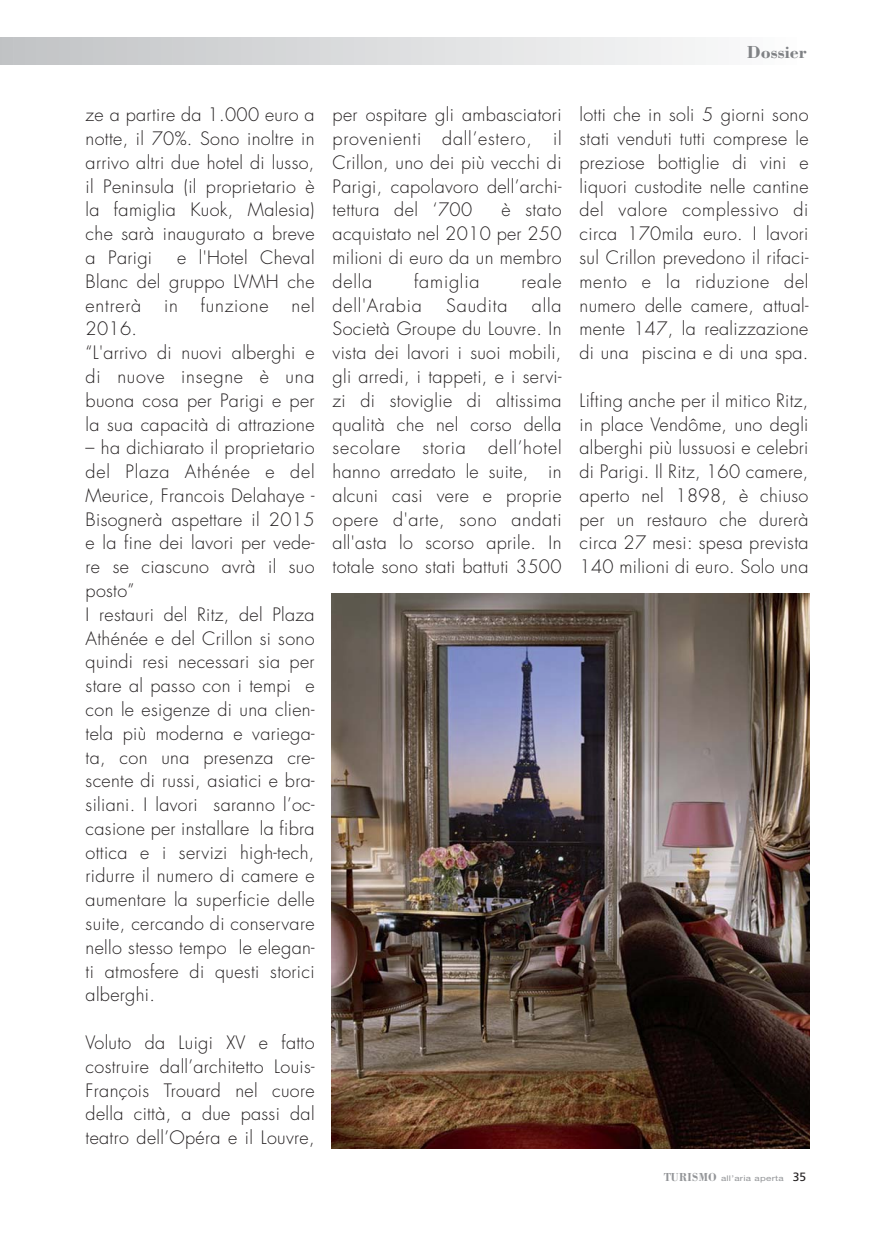
<style>
.page{position:relative;width:893px;height:1234px;background:#fff}
.page>*{position:absolute;margin:0;border:0;box-sizing:border-box;transform-origin:0 0}
.t1{font:300 18px/23.7px "Futura";letter-spacing:.02em;color:#231f20;text-align:justify}
.t2{font:300 18px "Futura";letter-spacing:.045em;color:#231f20}
.t3{font:700 18px "Bodoni";color:#808285}
.t4{font:7.8px "Helvetica Neue";letter-spacing:.03em;color:#939598;scale:1.25 1}
.s1{font-family:"Bodoni";font-weight:700;font-size:12px}
.s2{font-family:"Frutiger";font-size:12px;color:#231f20}
</style>
<div class="page">
<svg style="left:0;top:38px;width:1px;height:26px"></svg>
<hr style="left:7px;top:38px;width:2px;height:26px;background:#c1c3c5">
<hr style="left:18px;top:38px;width:2px;height:26px;background:#c2c4c6">
<svg style="left:30px;top:38px;width:1px;height:26px"></svg>
<hr style="left:41px;top:38px;width:2px;height:26px;background:#c4c6c8">
<hr style="left:52px;top:38px;width:2px;height:26px;background:#c5c6c8">
<svg style="left:64px;top:38px;width:1px;height:26px"></svg>
<hr style="left:75px;top:38px;width:2px;height:26px;background:#c6c8ca">
<hr style="left:86px;top:38px;width:2px;height:26px;background:#c7c9cb">
<hr style="left:98px;top:38px;width:2px;height:26px;background:#c8cacc">
<hr style="left:109px;top:38px;width:2px;height:26px;background:#c9cbcc">
<svg style="left:121px;top:38px;width:1px;height:26px"></svg>
<hr style="left:132px;top:38px;width:2px;height:26px;background:#cbccce">
<hr style="left:143px;top:38px;width:2px;height:26px;background:#cbcdcf">
<svg style="left:155px;top:38px;width:1px;height:26px"></svg>
<hr style="left:166px;top:38px;width:2px;height:26px;background:#cdcfd0">
<hr style="left:177px;top:38px;width:2px;height:26px;background:#cecfd1">
<svg style="left:189px;top:38px;width:1px;height:26px"></svg>
<hr style="left:200px;top:38px;width:2px;height:26px;background:#cfd1d3">
<hr style="left:211px;top:38px;width:2px;height:26px;background:#d0d2d3">
<svg style="left:223px;top:38px;width:1px;height:26px"></svg>
<hr style="left:234px;top:38px;width:2px;height:26px;background:#d2d3d5">
<hr style="left:245px;top:38px;width:2px;height:26px;background:#d3d4d6">
<hr style="left:257px;top:38px;width:2px;height:26px;background:#d4d5d7">
<hr style="left:268px;top:38px;width:2px;height:26px;background:#d4d6d7">
<svg style="left:280px;top:38px;width:1px;height:26px"></svg>
<hr style="left:291px;top:38px;width:2px;height:26px;background:#d6d7d9">
<hr style="left:302px;top:38px;width:2px;height:26px;background:#d7d8da">
<svg style="left:314px;top:38px;width:1px;height:26px"></svg>
<hr style="left:325px;top:38px;width:2px;height:26px;background:#d9dadb">
<hr style="left:336px;top:38px;width:2px;height:26px;background:#d9dbdc">
<svg style="left:348px;top:38px;width:1px;height:26px"></svg>
<hr style="left:359px;top:38px;width:2px;height:26px;background:#dbdcde">
<hr style="left:370px;top:38px;width:2px;height:26px;background:#dcddde">
<svg style="left:382px;top:38px;width:1px;height:26px"></svg>
<hr style="left:393px;top:38px;width:2px;height:26px;background:#dedfe0">
<hr style="left:404px;top:38px;width:2px;height:26px;background:#dedfe1">
<svg style="left:416px;top:38px;width:1px;height:26px"></svg>
<hr style="left:427px;top:38px;width:2px;height:26px;background:#e0e1e2">
<hr style="left:438px;top:38px;width:2px;height:26px;background:#e1e2e3">
<hr style="left:450px;top:38px;width:2px;height:26px;background:#e2e3e4">
<hr style="left:461px;top:38px;width:2px;height:26px;background:#e3e4e5">
<svg style="left:473px;top:38px;width:1px;height:26px"></svg>
<hr style="left:484px;top:38px;width:2px;height:26px;background:#e4e5e6">
<hr style="left:495px;top:38px;width:2px;height:26px;background:#e5e6e7">
<svg style="left:507px;top:38px;width:1px;height:26px"></svg>
<hr style="left:518px;top:38px;width:2px;height:26px;background:#e7e8e8">
<hr style="left:529px;top:38px;width:2px;height:26px;background:#e8e8e9">
<svg style="left:541px;top:38px;width:1px;height:26px"></svg>
<hr style="left:552px;top:38px;width:2px;height:26px;background:#e9eaeb">
<hr style="left:563px;top:38px;width:2px;height:26px;background:#eaebec">
<svg style="left:575px;top:38px;width:1px;height:26px"></svg>
<hr style="left:586px;top:38px;width:2px;height:26px;background:#eceded">
<hr style="left:597px;top:38px;width:2px;height:26px;background:#ededee">
<hr style="left:609px;top:38px;width:2px;height:26px;background:#edeeef">
<hr style="left:620px;top:38px;width:2px;height:26px;background:#eeeff0">
<svg style="left:632px;top:38px;width:1px;height:26px"></svg>
<hr style="left:643px;top:38px;width:2px;height:26px;background:#f0f1f1">
<hr style="left:654px;top:38px;width:2px;height:26px;background:#f1f1f2">
<svg style="left:666px;top:38px;width:1px;height:26px"></svg>
<hr style="left:677px;top:38px;width:2px;height:26px;background:#f3f3f3">
<hr style="left:688px;top:38px;width:2px;height:26px;background:#f3f4f4">
<svg style="left:700px;top:38px;width:1px;height:26px"></svg>
<hr style="left:711px;top:38px;width:2px;height:26px;background:#f5f6f6">
<hr style="left:722px;top:38px;width:2px;height:26px;background:#f6f6f7">
<hr style="left:745px;top:38px;width:2px;height:26px;background:#f8f8f9">
<hr style="left:756px;top:38px;width:2px;height:26px;background:#f9f9fa">
<hr style="left:768px;top:38px;width:2px;height:26px;background:#fafbfb">
<img style="left:331px;top:593px;width:479px;height:555px">
<p class="t3" style="left:747px;top:45px;width:62px">Dossier</p>
<p class="t1" style="left:86px;top:104px;width:230px">ze a partire da 1.000 euro a notte, il 70%. Sono inoltre in arrivo altri due hotel di lusso, il Peninsula (il proprietario è la famiglia Kuok, Malesia) che sarà inaugurato a breve a Parigi</p>
<p class="t1" style="left:86px;top:247px;width:230px;text-indent:91px">e l'Hotel Cheval Blanc del gruppo LVMH che entrerà</p>
<p class="t1" style="left:164px;top:295px;width:15px">in</p>
<p class="t2" style="left:201px;top:297px;width:69px">funzione</p>
<p class="t1" style="left:291px;top:295px;width:25px">nel</p>
<p class="t1" style="left:86px;top:318px;width:230px;text-align:left">2016.<br>“L'arrivo di nuovi alberghi e di nuove insegne è una buona cosa per Parigi e per la sua capacità di attrazione</p>
<p class="t1" style="left:86px;top:437px;width:231px;text-align:left">– ha dichiarato il proprietario del Plaza Athénée e del<br>Meurice, Francois Delahaye -<br>Bisognerà aspettare il 2015 e la fine dei lavori per vede&shy;re se ciascuno avrà il suo posto”<br>I restauri del Ritz, del Plaza<br>Athénée e del Crillon si sono quindi resi necessari sia per stare al passo con i tempi e con le esigenze di una clien&shy;tela più moderna e variega&shy;ta, con una presenza cre&shy;scente di russi, asiatici e bra&shy;siliani. I lavori saranno l’oc&shy;casione per installare la fibra ottica e i servizi high-tech, ridurre il numero di camere e aumentare la superficie delle suite, cercando di conservare nello stesso tempo le elegan&shy;ti atmosfere di questi storici alberghi.</p>
<p class="t1" style="left:86px;top:1031px;width:230px">Voluto da Luigi XV e fatto costruire dall’architetto Louis-François Trouard nel cuore della città, a due passi dal teatro dell’Opéra e il Louvre,</p>
<p class="t1" style="left:333px;top:104px;width:230px">per ospitare gli ambasciatori provenienti dall’estero, il Crillon, uno dei più vecchi di Parigi, capolavoro dell’archi&shy;tettura del ‘700</p>
<p class="t1" style="left:333px;top:199px;width:230px;text-indent:169px">è stato acquistato nel 2010 per 250 milioni di euro da un membro della</p>
<p class="t2" style="left:414px;top:273px;width:67px">famiglia</p>
<p class="t1" style="left:521px;top:271px;width:42px">reale</p>
<p class="t2" style="left:333px;top:297px;width:91px">dell'Arabia</p>
<p class="t2" style="left:446px;top:297px;width:63px">Saudita</p>
<p class="t1" style="left:333px;top:295px;width:230px;text-indent:199px">alla Società Groupe du Louvre. In vista dei lavori i suoi mobili, gli arredi, i tappeti, e i servi&shy;zi di stoviglie di altissima qualità che nel corso della secolare storia dell’hotel hanno arredato le suite, in alcuni casi vere e proprie opere d'arte, sono andati all'asta lo scorso aprile. In totale sono stati battuti 3500</p>
<p class="t1" style="left:580px;top:104px;width:230px">lotti che in soli 5 giorni sono stati venduti tutti comprese le preziose bottiglie di vini e liquori custodite nelle cantine del valore complessivo di circa 170mila euro. I lavori sul Crillon prevedono il rifaci&shy;mento e la riduzione del numero delle camere, attual&shy;mente 147, la realizzazione di una piscina e di una spa.</p>
<p class="t1" style="left:580px;top:390px;width:230px">Lifting anche per il mitico Ritz, in place Vendôme, uno degli alberghi più lussuosi e celebri di Parigi. Il Ritz, 160 camere, aperto nel 1898, è chiuso per un restauro che durerà circa 27 mesi: spesa prevista 140 milioni di euro. Solo una</p>
<p class="t4" style="left:664px;top:1174px;width:115px"><span class="s1">TURISMO</span> all’aria aperta <span class="s2">35</span></p>
</div>
